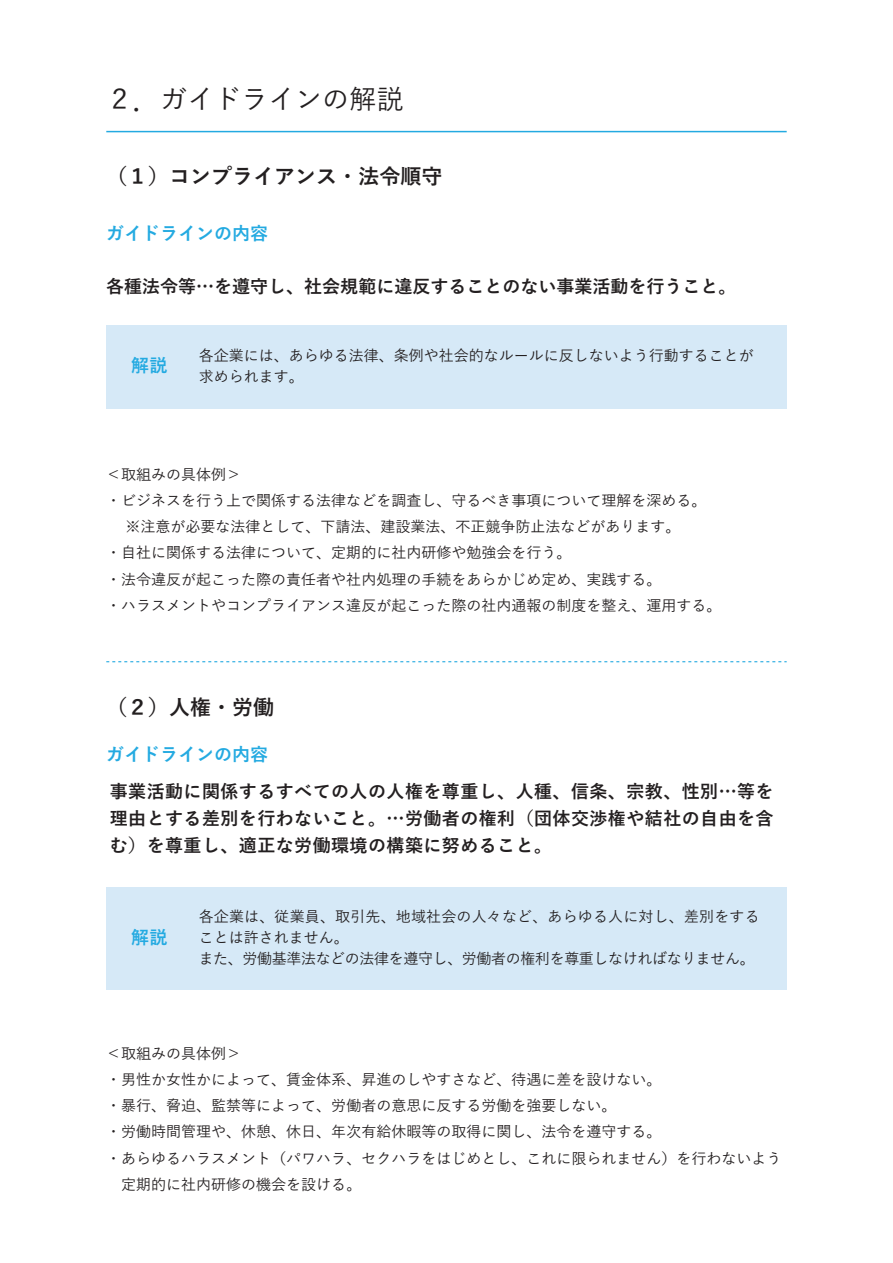
<style>
.page{position:relative;width:893px;height:1263px;background:#fff}
.page>*{position:absolute;margin:0;border:0;box-sizing:border-box;transform-origin:0 0}
.t1{font:500 27px "Yu Gothic";color:#231f20}
.t2{font:700 21px "Yu Gothic";color:#231f20}
.t3{font:700 18px/27px "Yu Gothic";letter-spacing:.025em;color:#231f20;text-align:justify}
.t4{font:700 18px "Yu Gothic";color:#231f20}
.t5{font:700 18px "Yu Gothic";color:#24aae1}
.t6{font:500 15px/26.2px "Yu Gothic";color:#231f20}
</style>
<div class="page">
<hr style="left:106px;top:131px;width:681px;height:1px;background:#24aae1">
<svg style="left:106px;top:661px;width:681px;height:1px"></svg>
<div style="left:106px;top:325px;width:681px;height:84px;background:#d6e9f7"></div>
<div style="left:106px;top:887px;width:681px;height:103px;background:#d6e9f7"></div>
<h1 class="t1" style="left:106px;top:74px;width:298px">２．ガイドラインの解説</h1>
<h2 class="t2" style="left:106px;top:164px;width:337px">（１）コンプライアンス・法令順守</h2>
<p class="t5" style="left:106px;top:224px;width:163px">ガイドラインの内容</p>
<p class="t4" style="left:106px;top:276px;width:632px">各種法令等…を遵守し、社会規範に違反することのない事業活動を行うこと。</p>
<p class="t5" style="left:131px;top:356px;width:37px">解説</p>
<p class="t6" style="left:199px;top:343px;width:557px;line-height:21px">各企業には、あらゆる法律、条例や社会的なルールに反しないよう行動することが求められます。</p>
<p class="t6" style="left:106px;top:459px;width:617px">＜取組みの具体例＞<br>・ビジネスを行う上で関係する法律などを調査し、守るべき事項について理解を深める。　※注意が必要な法律として、下請法、建設業法、不正競争防止法などがあります。<br>・自社に関係する法律について、定期的に社内研修や勉強会を行う。<br>・法令違反が起こった際の責任者や社内処理の手続をあらかじめ定め、実践する。<br>・ハラスメントやコンプライアンス違反が起こった際の社内通報の制度を整え、運用する。</p>
<h2 class="t2" style="left:106px;top:695px;width:169px">（２）人権・労働</h2>
<p class="t5" style="left:106px;top:744px;width:163px">ガイドラインの内容</p>
<p class="t3" style="left:110px;top:778px;width:665px">事業活動に関係するすべての人の人権を尊重し、人種、信条、宗教、性別…等を理由とする差別を行わないこと。…労働者の権利（団体交渉権や結社の自由を含む）を尊重し、適正な労働環境の構築に努めること。</p>
<p class="t5" style="left:131px;top:927px;width:37px">解説</p>
<p class="t6" style="left:199px;top:904px;width:562px;line-height:21px">各企業は、従業員、取引先、地域社会の人々など、あらゆる人に対し、差別をすることは許されません。<br>また、労働基準法などの法律を遵守し、労働者の権利を尊重しなければなりません。</p>
<p class="t6" style="left:106px;top:1038px;width:676px">＜取組みの具体例＞<br>・男性か女性かによって、賃金体系、昇進のしやすさなど、待遇に差を設けない。<br>・暴行、脅迫、監禁等によって、労働者の意思に反する労働を強要しない。<br>・労働時間管理や、休憩、休日、年次有給休暇等の取得に関し、法令を遵守する。<br>・あらゆるハラスメント（パワハラ、セクハラをはじめとし、これに限られません）を行わないよう　定期的に社内研修の機会を設ける。</p>
</div>
